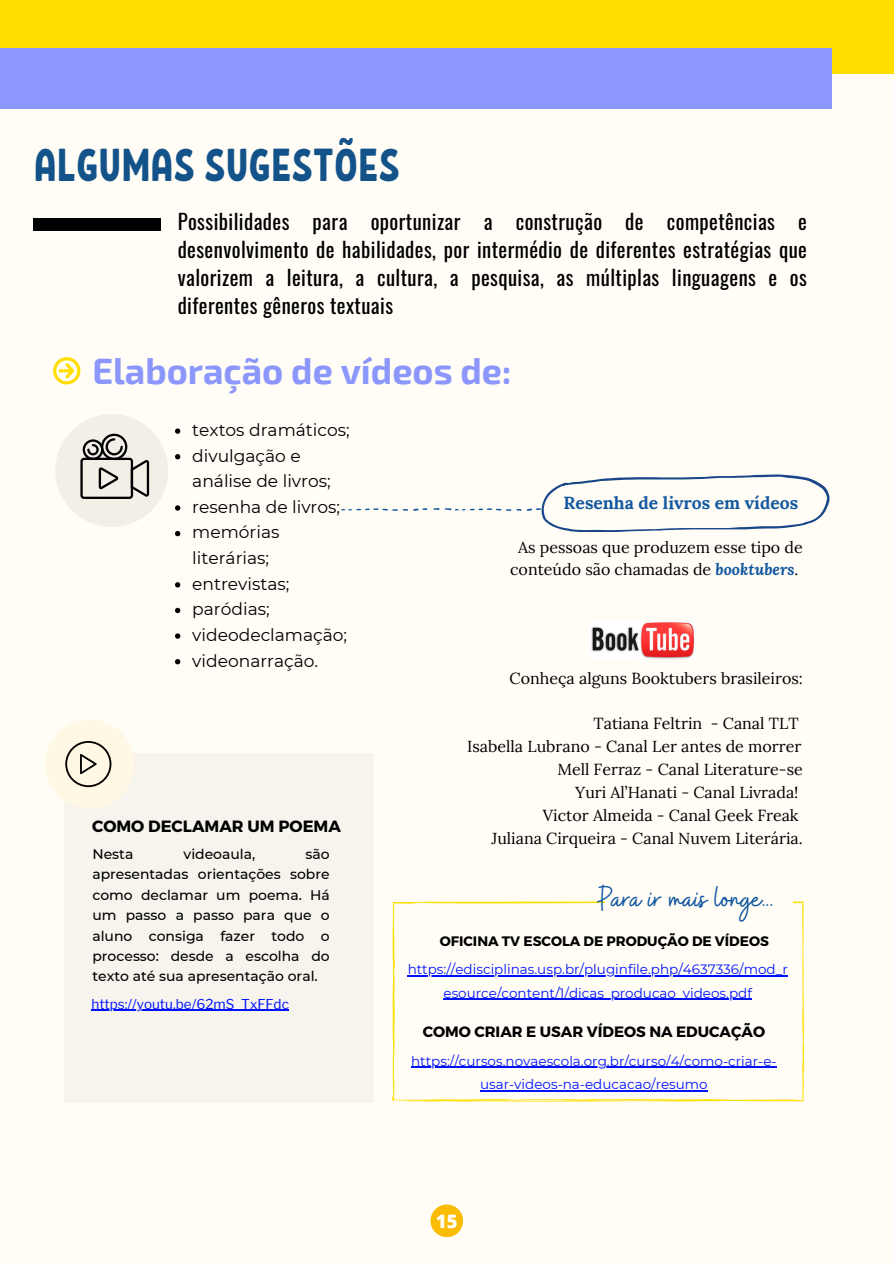
<style>
.page{position:relative;width:894px;height:1264px;background:#fff}
.page>*{position:absolute;margin:0;border:0;box-sizing:border-box;transform-origin:0 0}
.t1{font:46.05px "RF Krabuler";color:#13538a}
.t2{font:700 36px "Exo 2";color:#8b97fd}
.t3{font:34.95px "Buffalo";color:#1358a0}
.t4{font:20.7px/28.2px "Oswald";letter-spacing:.02em;color:#000;text-align:justify}
.t5{font:800 18.45px "Open Sans";color:#fff}
.t6{font:700 17.4px "Lora";color:#1358a0}
.t7{font:17.1px/25.7px "Montserrat";color:#000}
.t8{font:700 16.35px "Montserrat";color:#000}
.t9{font:16.05px/23px "Lora";color:#000;text-align:center}
.t10{font:700 15px "Montserrat";color:#000}
.t11{font:500 13.95px/20.4px "Montserrat";color:#000;text-align:justify}
.t12{font:700 13.65px "Montserrat";color:#000}
.t13{font:13.5px/23.7px "Montserrat";color:#0012fd;text-align:center}
.t14{font:13.5px "Libre Franklin";color:#0012fd}
.s1{font-weight:700;font-style:italic;color:#1358a0}
</style>
<div class="page">
<div style="left:0;top:0;width:893px;height:1263px;background:#fffdf5"></div>
<div style="left:0;top:0;width:893px;height:74px;background:#ffde00"></div>
<div style="left:0;top:48px;width:831px;height:61px;background:#8b97fd"></div>
<div style="left:34px;top:218px;width:127px;height:12px;background:#000"></div>
<svg style="left:53px;top:357px;width:27px;height:27px"></svg>
<svg style="left:392px;top:901px;width:412px;height:201px"></svg>
<div style="left:605px;top:893px;width:187px;height:15px;background:#fffdf5"></div>
<img style="left:591px;top:622px;width:104px;height:36px">
<svg style="left:175px;top:428px;width:5px;height:6px"></svg>
<svg style="left:175px;top:454px;width:5px;height:5px"></svg>
<svg style="left:175px;top:505px;width:5px;height:5px"></svg>
<svg style="left:175px;top:531px;width:5px;height:5px"></svg>
<svg style="left:175px;top:582px;width:5px;height:5px"></svg>
<svg style="left:175px;top:608px;width:5px;height:5px"></svg>
<svg style="left:175px;top:633px;width:5px;height:5px"></svg>
<svg style="left:175px;top:659px;width:5px;height:5px"></svg>
<svg style="left:341px;top:508px;width:86px;height:3px"></svg>
<div style="left:55px;top:414px;width:113px;height:113px;background:#f2efe7;border-radius:50%"></div>
<div style="left:64px;top:753px;width:309px;height:349px;background:#f2efe7"></div>
<div style="left:45px;top:719px;width:89px;height:89px;background:#fff8e4;border-radius:50%"></div>
<svg style="left:80px;top:433px;width:69px;height:66px"></svg>
<svg style="left:433px;top:474px;width:396px;height:58px"></svg>
<svg style="left:65px;top:741px;width:46px;height:46px"></svg>
<hr style="left:411px;top:1066px;width:365px;height:1px;background:#0012fd">
<hr style="left:480px;top:1090px;width:227px;height:1px;background:#0012fd">
<hr style="left:407px;top:975px;width:380px;height:1px;background:#0012fd">
<hr style="left:443px;top:998px;width:308px;height:1px;background:#0012fd">
<hr style="left:91px;top:1009px;width:198px;height:1px;background:#0012fd">
<div style="left:430px;top:1204px;width:33px;height:33px;background:#fbbc05;border-radius:50%"></div>
<h1 class="t1" style="left:34px;top:135px;width:367px">ALGUMAS SUGESTÕES</h1>
<p class="t4" style="left:178px;top:206px;width:630px">Possibilidades para oportunizar a construção de competências e desenvolvimento de habilidades, por intermédio de diferentes estratégias que valorizem a leitura, a cultura, a pesquisa, as múltiplas linguagens e os diferentes gêneros textuais</p>
<h2 class="t2" style="left:92px;top:347px;width:420px">Elaboração de vídeos de:</h2>
<p class="t7" style="left:192px;top:417px;width:159px">textos dramáticos; divulgação e análise de livros; resenha de livros; memórias literárias; entrevistas; paródias; videodeclamação; videonarração.</p>
<p class="t8" style="left:92px;top:815px;width:250px">COMO DECLAMAR UM POEMA</p>
<p class="t11" style="left:92px;top:843px;width:42px">Nesta</p>
<p class="t11" style="left:183px;top:843px;width:73px">videoaula,</p>
<p class="t11" style="left:92px;top:843px;width:239px;text-indent:213px">são apresentadas orientações sobre como declamar um poema. Há um passo a passo para que o aluno consiga fazer todo o processo: desde a escolha do texto até sua apresentação oral.</p>
<p class="t14" style="left:91px;top:995px;width:199px">https://youtu.be/62mS_TxFFdc</p>
<p class="t6" style="left:563px;top:492px;width:236px">Resenha de livros em vídeos</p>
<p class="t9" style="left:510px;top:536px;width:294px;line-height:21.9px">As pessoas que produzem esse tipo de conteúdo são chamadas de <span class="s1">booktubers</span>.</p>
<p class="t9" style="left:509px;top:667px;width:294px">Conheça alguns Booktubers brasileiros:</p>
<p class="t9" style="left:467px;top:711px;width:337px;text-align:right">Tatiana Feltrin - Canal TLT<br>Isabella Lubrano - Canal Ler antes de morrer Mell Ferraz - Canal Literature-se<br>Yuri Al’Hanati - Canal Livrada!<br>Victor Almeida - Canal Geek Freak<br>Juliana Cirqueira - Canal Nuvem Literária.</p>
<h3 class="t3" style="left:597px;top:876px;width:177px">Para ir mais longe .</h3>
<p class="t12" style="left:439px;top:931px;width:330px">OFICINA TV ESCOLA DE PRODUÇÃO DE VÍDEOS</p>
<p class="t13" style="left:407px;top:957px;width:381px">https://edisciplinas.usp.br/pluginfile.php/4637336/mod_r esource/content/1/dicas_producao_videos.pdf</p>
<p class="t10" style="left:422px;top:1022px;width:344px">COMO CRIAR E USAR VÍDEOS NA EDUCAÇÃO</p>
<p class="t13" style="left:411px;top:1048px;width:367px">https://cursos.novaescola.org.br/curso/4/como-criar-e&shy;usar-videos-na-educacao/resumo</p>
<p class="t5" style="left:436px;top:1208px;width:23px">15</p>
</div>
